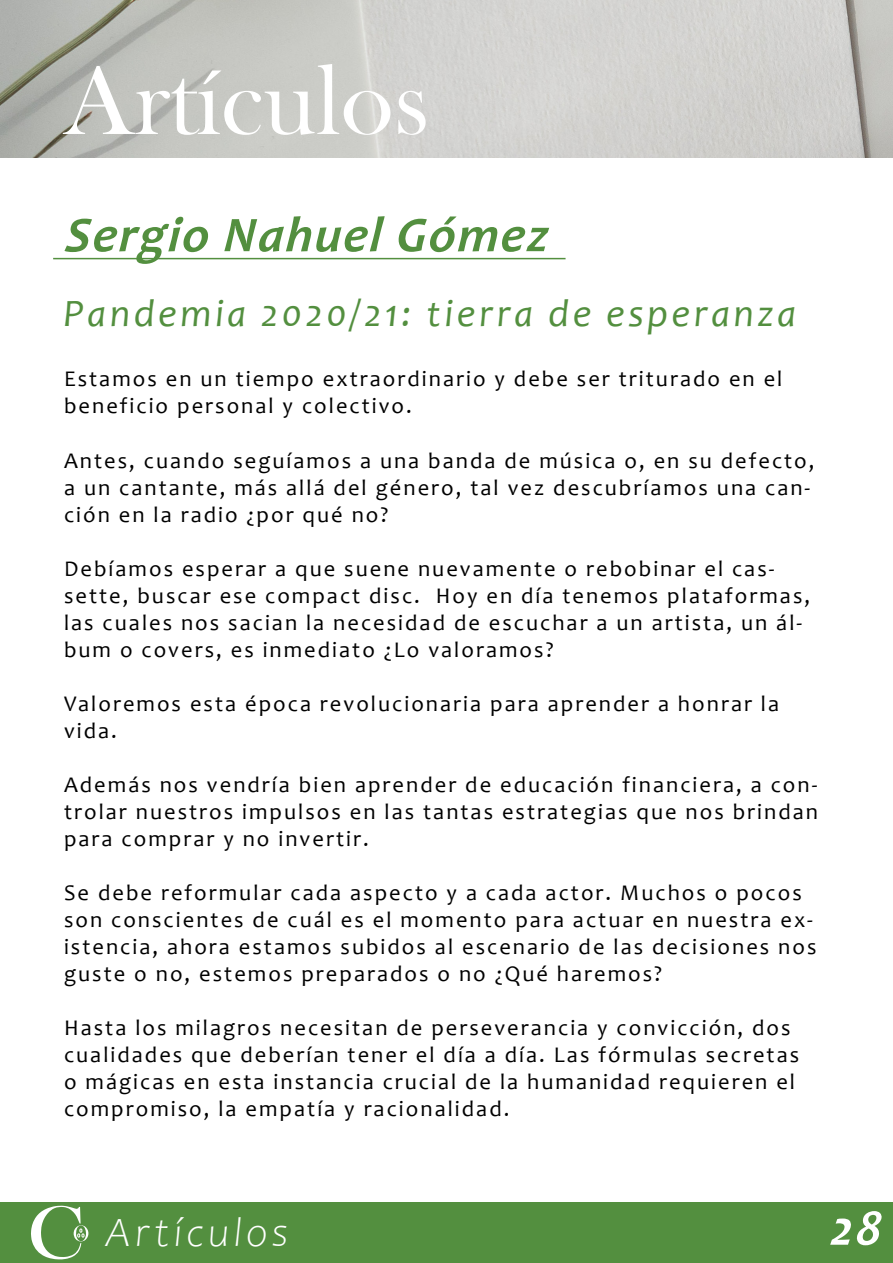
<style>
.page{position:relative;width:893px;height:1263px;background:#fff}
.page>*{position:absolute;margin:0;border:0;box-sizing:border-box;transform-origin:0 0}
.titulo_apartado{font:102.15px "Bask Old Face";color:#fff}
.Titulo_Nombre{font:italic 700 50.4px "Candara";color:#538f3f}
.t1{font:italic 700 50.4px "Candara";color:#fff}
.t2{font:italic 300 42px "Candara";letter-spacing:.09em;color:#fff}
.Titulo_de_la_Obra{font:italic 39px "Candara";letter-spacing:.09em;color:#538f3f}
.Letra_Normla{font:22.5px/27px "Candara";letter-spacing:.09em;color:#000}
</style>
<div class="page">
<hr style="left:53px;top:258px;width:513px;height:1px;background:#538f3f">
<div style="left:0;top:1202px;width:893px;height:61px;background:#538f3f"></div>
<svg style="left:31px;top:1205px;width:58px;height:54px"></svg>
<img style="left:0;top:0;width:893px;height:158px">
<p class="titulo_apartado" style="left:64px;top:44px;width:367px">Artículos</p>
<p class="Titulo_Nombre" style="left:64px;top:203px;width:493px">Sergio Nahuel Gómez</p>
<p class="Titulo_de_la_Obra" style="left:64px;top:289px;width:734px">Pandemia 2020/21: tierra de esperanza</p>
<p class="Letra_Normla" style="left:64px;top:365px;width:720px">Estamos en un tiempo extraordinario y debe ser triturado en el beneficio personal y colectivo.</p>
<p class="Letra_Normla" style="left:64px;top:446px;width:752px">Antes, cuando seguíamos a una banda de música o, en su defecto, a un cantante, más allá del género, tal vez descubríamos una can&shy;ción en la radio ¿por qué no?</p>
<p class="Letra_Normla" style="left:64px;top:554px;width:748px">Debíamos esperar a que suene nuevamente o rebobinar el cas&shy;sette, buscar ese compact disc. Hoy en día tenemos plataformas, las cuales nos sacian la necesidad de escuchar a un artista, un ál&shy;bum o covers, es inmediato ¿Lo valoramos?</p>
<p class="Letra_Normla" style="left:64px;top:689px;width:717px">Valoremos esta época revolucionaria para aprender a honrar la vida.</p>
<p class="Letra_Normla" style="left:64px;top:770px;width:755px;text-align:justify">Además nos vendría bien aprender de educación financiera, a con&shy;trolar nuestros impulsos en las tantas estrategias que nos brindan para comprar y no invertir.</p>
<p class="Letra_Normla" style="left:64px;top:878px;width:754px">Se debe reformular cada aspecto y a cada actor. Muchos o pocos son conscientes de cuál es el momento para actuar en nuestra ex&shy;istencia, ahora estamos subidos al escenario de las decisiones nos guste o no, estemos preparados o no ¿Qué haremos?</p>
<p class="Letra_Normla" style="left:64px;top:1013px;width:737px">Hasta los milagros necesitan de perseverancia y convicción, dos cualidades que deberían tener el día a día. Las fórmulas secretas o mágicas en esta instancia crucial de la humanidad requieren el compromiso, la empatía y racionalidad.</p>
<h3 class="t2" style="left:106px;top:1209px;width:184px">Artículos</h3>
<h2 class="t1" style="left:829px;top:1197px;width:62px">28</h2>
</div>
